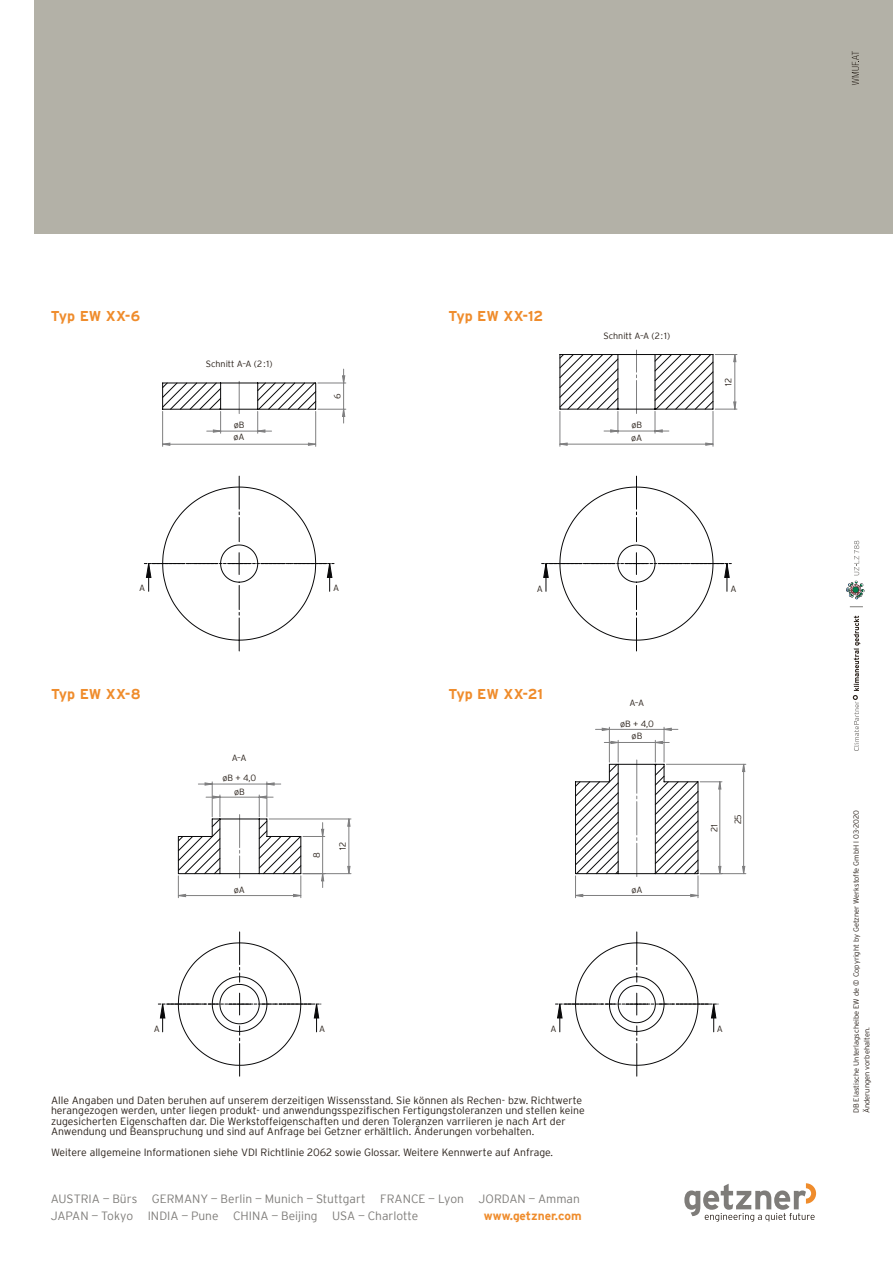
<style>
.page{position:relative;width:893px;height:1263px;background:#fff}
.page>*{position:absolute;margin:0;border:0;box-sizing:border-box;transform-origin:0 0}
.t1{font:700 14.25px "Interstate";letter-spacing:.005em;color:#ef8c2c}
.t2{font:300 12px/17.4px "Interstate";color:#7e7c79}
.t3{font:700 12px "Interstate";color:#ef8c2c}
.t4{font:300 10.5px/10.5px "Interstate";color:#292019}
.t5{font:300 9px/12.6px "Interstate";color:#292019;text-align:center}
.t6{font:300 7.5px/10.5px "Interstate";color:#292019}
</style>
<div class="page">
<div style="left:34px;top:0;width:859px;height:234px;background:#b3b1a7"></div>
<svg style="left:852px;top:51px;width:7px;height:34px"></svg>
<svg style="left:684px;top:1183px;width:132px;height:39px"></svg>
<svg style="left:555px;top:932px;width:163px;height:144px"></svg>
<hr style="left:666px;top:764px;width:80px;height:1px;background:#7f7f80">
<hr style="left:700px;top:873px;width:46px;height:1px;background:#7f7f80">
<hr style="left:609px;top:727px;width:1px;height:35px;background:#7f7f80">
<hr style="left:664px;top:727px;width:1px;height:35px;background:#7f7f80">
<svg style="left:595px;top:728px;width:83px;height:3px"></svg>
<svg style="left:575px;top:740px;width:170px;height:158px"></svg>
<hr style="left:575px;top:873px;width:43px;height:1px;background:#09090a">
<svg style="left:559px;top:350px;width:178px;height:96px"></svg>
<hr style="left:560px;top:354px;width:1px;height:55px;background:#09090a">
<hr style="left:713px;top:354px;width:1px;height:55px;background:#09090a">
<hr style="left:618px;top:409px;width:37px;height:1px;background:#09090a">
<hr style="left:618px;top:354px;width:1px;height:55px;background:#09090a">
<hr style="left:618px;top:354px;width:37px;height:1px;background:#09090a">
<hr style="left:655px;top:354px;width:1px;height:55px;background:#09090a">
<hr style="left:560px;top:354px;width:58px;height:1px;background:#09090a">
<hr style="left:560px;top:409px;width:58px;height:1px;background:#09090a">
<hr style="left:655px;top:354px;width:58px;height:1px;background:#09090a">
<hr style="left:655px;top:409px;width:58px;height:1px;background:#09090a">
<hr style="left:162px;top:411px;width:1px;height:35px;background:#7f7f80">
<hr style="left:315px;top:411px;width:1px;height:35px;background:#7f7f80">
<svg style="left:162px;top:443px;width:154px;height:3px"></svg>
<svg style="left:162px;top:369px;width:184px;height:64px"></svg>
<hr style="left:163px;top:383px;width:58px;height:1px;background:#09090a">
<hr style="left:163px;top:409px;width:58px;height:1px;background:#09090a">
<hr style="left:258px;top:383px;width:58px;height:1px;background:#09090a">
<hr style="left:258px;top:409px;width:58px;height:1px;background:#09090a">
<svg style="left:158px;top:932px;width:163px;height:144px"></svg>
<hr style="left:269px;top:819px;width:82px;height:1px;background:#7f7f80">
<hr style="left:303px;top:873px;width:48px;height:1px;background:#7f7f80">
<hr style="left:212px;top:782px;width:1px;height:35px;background:#7f7f80">
<hr style="left:267px;top:782px;width:1px;height:35px;background:#7f7f80">
<svg style="left:198px;top:782px;width:83px;height:3px"></svg>
<svg style="left:178px;top:795px;width:172px;height:103px"></svg>
<hr style="left:178px;top:873px;width:42px;height:1px;background:#09090a">
<svg style="left:144px;top:476px;width:190px;height:175px"></svg>
<svg style="left:542px;top:476px;width:189px;height:175px"></svg>
<svg style="left:853px;top:616px;width:7px;height:135px"></svg>
<svg style="left:846px;top:581px;width:18px;height:18px"></svg>
<svg style="left:850px;top:606px;width:13px;height:1px"></svg>
<svg style="left:854px;top:541px;width:5px;height:34px"></svg>
<h1 class="t1" style="left:51px;top:310px;width:91px">Typ EW XX-6</h1>
<h1 class="t1" style="left:449px;top:310px;width:96px">Typ EW XX-12</h1>
<p class="t5" style="left:206px;top:358px;width:68px">Schnitt A–A (2 : 1)</p>
<p class="t5" style="left:331px;top:399px;width:7px;rotate:-90deg">6</p>
<p class="t5" style="left:603px;top:330px;width:68px">Schnitt A–A (2 : 1)</p>
<p class="t5" style="left:234px;top:418px;width:12px">øB</p>
<p class="t5" style="left:631px;top:419px;width:12px">øB</p>
<p class="t5" style="left:233px;top:431px;width:13px">øA</p>
<p class="t5" style="left:631px;top:432px;width:13px">øA</p>
<p class="t5" style="left:722px;top:386px;width:9px;rotate:-90deg">12</p>
<p class="t5" style="left:139px;top:582px;width:8px">A</p>
<p class="t5" style="left:537px;top:582px;width:8px">A</p>
<p class="t5" style="left:730px;top:582px;width:8px">A</p>
<p class="t5" style="left:333px;top:582px;width:8px">A</p>
<h1 class="t1" style="left:51px;top:688px;width:91px">Typ EW XX-8</h1>
<p class="t5" style="left:232px;top:752px;width:16px">A–A</p>
<p class="t5" style="left:222px;top:771px;width:35px;line-height:13.6px">øB + 4,0 øB</p>
<p class="t5" style="left:234px;top:883px;width:13px">øA</p>
<p class="t5" style="left:310px;top:858px;width:7px;rotate:-90deg">8</p>
<p class="t5" style="left:336px;top:850px;width:9px;rotate:-90deg">12</p>
<h1 class="t1" style="left:449px;top:688px;width:96px">Typ EW XX-21</h1>
<p class="t5" style="left:629px;top:697px;width:16px">A–A</p>
<p class="t5" style="left:620px;top:717px;width:35px">øB + 4,0 øB</p>
<p class="t5" style="left:631px;top:883px;width:13px">øA</p>
<p class="t5" style="left:708px;top:832px;width:9px;rotate:-90deg">21</p>
<p class="t5" style="left:732px;top:824px;width:12px;rotate:-90deg">25</p>
<p class="t5" style="left:154px;top:1022px;width:8px">A</p>
<p class="t5" style="left:319px;top:1022px;width:8px">A</p>
<p class="t5" style="left:550px;top:1023px;width:8px">A</p>
<p class="t5" style="left:717px;top:1023px;width:8px">A</p>
<p class="t4" style="left:51px;top:1095px;width:535px">Alle Angaben und Daten beruhen auf unserem derzeitigen Wissensstand. Sie können als Rechen- bzw. Richtwerte herangezogen werden, unter liegen produkt- und anwendungsspezifischen Fertigungstoleranzen und stellen keine zugesicherten Eigenschaften dar. Die Werkstoffeigenschaften und deren Toleranzen varriieren je nach Art der Anwendung und Beanspruchung und sind auf Anfrage bei Getzner erhältlich. Änderungen vorbehalten.</p>
<p class="t4" style="left:51px;top:1147px;width:504px">Weitere allgemeine Informationen siehe VDI Richtlinie 2062 sowie Glossar. Weitere Kennwerte auf Anfrage.</p>
<p class="t2" style="left:51px;top:1190px;width:531px">AUSTRIA — Bürs GERMANY — Berlin — Munich — Stuttgart FRANCE — Lyon JORDAN — Amman<br>JAPAN — Tokyo INDIA — Pune CHINA — Beijing USA — Charlotte</p>
<p class="t3" style="left:484px;top:1211px;width:99px">www.getzner.com</p>
<p class="t6" style="left:851px;top:1113px;width:304px;rotate:-90deg">DB Elastische Unterlagscheibe EW de © Copyright by Getzner Werkstoffe GmbH l 03-2020<br>Änderungen vorbehalten.</p>
</div>
